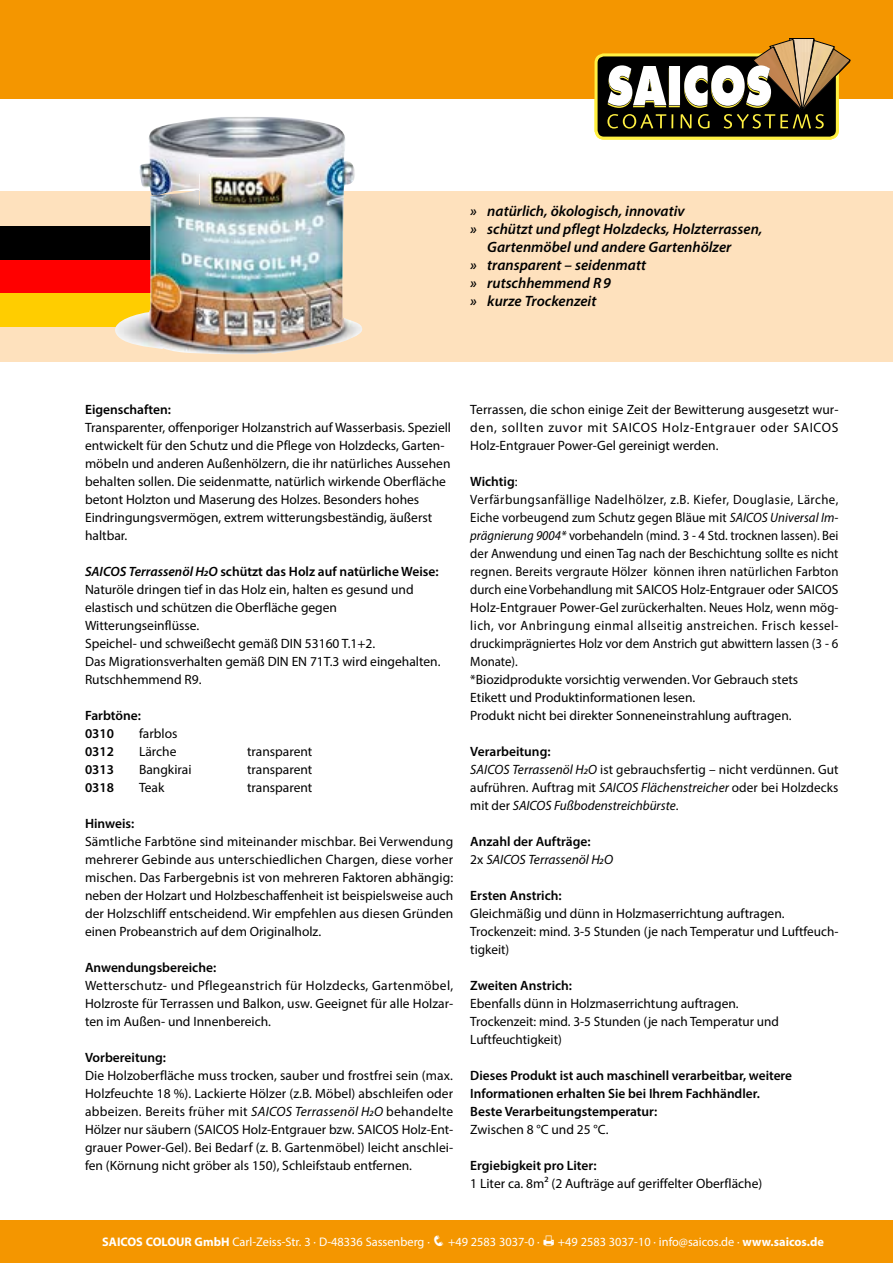
<style>
.page{position:relative;width:893px;height:1263px;background:#fff}
.page>*{position:absolute;margin:0;border:0;box-sizing:border-box;transform-origin:0 0}
.t1{font:italic 600 15px "Myriad Pro";color:#000}
.t2{font:13.5px/18px "Myriad Pro";color:#000}
.t3{font:600 13.5px/18px "Myriad Pro";color:#000}
.t4{font:italic 13.5px/18px "Myriad Pro";color:#000}
.t5{font:12.45px "Myriad Pro";color:#fff}
.s1{font-weight:600;font-style:italic}
.s2{font-weight:600}
.s3{font-style:italic}
.s4{font-weight:600;font-style:normal}
.s5{font-style:normal}
.s6{font-weight:700}
</style>
<div class="page">
<div style="left:0;top:191px;width:893px;height:170px;background:#fee1bd"></div>
<div style="left:0;top:0;width:893px;height:99px;background:#f49600"></div>
<div style="left:596px;top:55px;width:241px;height:83px;background:#000;border-radius:8px"></div>
<div style="left:594px;top:53px;width:245px;height:87px;border:3px solid #fff042;border-radius:8px"></div>
<svg style="left:607px;top:38px;width:243px;height:91px"></svg>
<div style="left:0;top:1220px;width:893px;height:43px;background:#f49600"></div>
<div style="left:0;top:227px;width:153px;height:33px;background:#000"></div>
<div style="left:0;top:260px;width:153px;height:33px;background:#f00"></div>
<div style="left:0;top:293px;width:153px;height:33px;background:#ffcd00"></div>
<img style="left:111px;top:117px;width:251px;height:237px">
<p class="t1" style="left:470px;top:201px;width:216px">» natürlich, ökologisch, innovativ</p>
<p class="t1" style="left:470px;top:219px;width:294px">» schützt und pflegt Holzdecks, Holzterrassen,</p>
<p class="t1" style="left:487px;top:237px;width:246px">Gartenmöbel und andere Gartenhölzer</p>
<p class="t1" style="left:470px;top:255px;width:177px">» transparent – seidenmatt</p>
<p class="t1" style="left:470px;top:273px;width:142px">» rutschhemmend R9</p>
<p class="t1" style="left:470px;top:291px;width:128px">» kurze Trockenzeit</p>
<p class="t3" style="left:85px;top:400px;width:88px">Eigenschaften:</p>
<p class="t2" style="left:85px;top:418px;width:368px">Transparenter, offenporiger Holzanstrich auf Wasserbasis. Speziell entwickelt für den Schutz und die Pflege von Holzdecks, Garten&shy;möbeln und anderen Außenhölzern, die ihr natürliches Aussehen behalten sollen. Die seidenmatte, natürlich wirkende Oberfläche betont Holzton und Maserung des Holzes. Besonders hohes Eindringungsvermögen, extrem witterungsbeständig, äußerst haltbar.</p>
<p class="t2" style="left:85px;top:562px;width:357px"><span class="s1">SAICOS Terrassenöl H2O</span> <span class="s2">schützt das Holz auf natürliche Weise:<br></span>Naturöle dringen tief in das Holz ein, halten es gesund und elastisch und schützen die Oberfläche gegen Witterungseinflüsse.<br>Speichel- und schweißecht gemäß DIN 53160 T.1+2.<br>Das Migrationsverhalten gemäß DIN EN 71T.3 wird eingehalten.<br>Rutschhemmend R9.</p>
<p class="t3" style="left:85px;top:706px;width:58px">Farbtöne:<br>0310</p>
<p class="t2" style="left:139px;top:724px;width:40px">farblos</p>
<p class="t3" style="left:85px;top:742px;width:30px">0312</p>
<p class="t2" style="left:139px;top:742px;width:39px">Lärche</p>
<p class="t2" style="left:247px;top:742px;width:67px">transparent</p>
<p class="t3" style="left:85px;top:760px;width:30px">0313</p>
<p class="t2" style="left:139px;top:760px;width:54px">Bangkirai</p>
<p class="t2" style="left:247px;top:760px;width:67px">transparent</p>
<p class="t3" style="left:85px;top:778px;width:30px">0318</p>
<p class="t2" style="left:139px;top:778px;width:27px">Teak</p>
<p class="t2" style="left:247px;top:778px;width:67px">transparent</p>
<p class="t3" style="left:85px;top:814px;width:51px">Hinweis:</p>
<p class="t2" style="left:85px;top:832px;width:370px;text-align:justify">Sämtliche Farbtöne sind miteinander mischbar. Bei Verwendung mehrerer Gebinde aus unterschiedlichen Chargen, diese vorher mischen. Das Farbergebnis ist von mehreren Faktoren abhängig: neben der Holzart und Holzbeschaffenheit ist beispielsweise auch der Holzschliff entscheidend. Wir empfehlen aus diesen Gründen einen Probeanstrich auf dem Originalholz.</p>
<p class="t3" style="left:85px;top:958px;width:133px">Anwendungsbereiche:</p>
<p class="t2" style="left:85px;top:976px;width:370px;text-align:justify">Wetterschutz- und Pflegeanstrich für Holzdecks, Gartenmöbel, Holzroste für Terrassen und Balkon, usw. Geeignet für alle Holzar&shy;ten im Außen- und Innenbereich.</p>
<p class="t3" style="left:85px;top:1048px;width:83px">Vorbereitung:</p>
<p class="t2" style="left:85px;top:1066px;width:370px;text-align:justify">Die Holzoberfläche muss trocken, sauber und frostfrei sein (max.<br>Holzfeuchte 18 %). Lackierte Hölzer (z.B. Möbel) abschleifen oder abbeizen. Bereits früher mit <span class="s3">SAICOS Terrassenöl H2O</span> behandelte Hölzer nur säubern (SAICOS Holz-Entgrauer bzw. SAICOS Holz-Ent&shy;grauer Power-Gel). Bei Bedarf (z. B. Gartenmöbel) leicht anschlei&shy;fen (Körnung nicht gröber als 150), Schleifstaub entfernen.</p>
<p class="t2" style="left:470px;top:400px;width:370px;text-align:justify">Terrassen, die schon einige Zeit der Bewitterung ausgesetzt wur&shy;den, sollten zuvor mit SAICOS Holz-Entgrauer oder SAICOS Holz-Entgrauer Power-Gel gereinigt werden.</p>
<p class="t2" style="left:470px;top:472px;width:370px"><span class="s2">Wichtig</span>:<br>Verfärbungsanfällige Nadelhölzer, z.B. Kiefer, Douglasie, Lärche, Eiche vorbeugend zum Schutz gegen Bläue mit <span class="s3">SAICOS Universal Im&shy;prägnierung 9004*</span> vorbehandeln (mind. 3 - 4 Std. trocknen lassen). Bei der Anwendung und einen Tag nach der Beschichtung sollte es nicht regnen. Bereits vergraute Hölzer können ihren natürlichen Farbton durch eine Vorbehandlung mit SAICOS Holz-Entgrauer oder SAICOS Holz-Entgrauer Power-Gel zurückerhalten. Neues Holz, wenn mög&shy;lich, vor Anbringung einmal allseitig anstreichen. Frisch kessel&shy;druckimprägniertes Holz vor dem Anstrich gut abwittern lassen (3 - 6<br>Monate).<br>*Biozidprodukte vorsichtig verwenden. Vor Gebrauch stets<br>Etikett und Produktinformationen lesen.<br>Produkt nicht bei direkter Sonneneinstrahlung auftragen.</p>
<p class="t2" style="left:470px;top:742px;width:370px"><span class="s2">Verarbeitung:<br></span><span class="s3">SAICOS Terrassenöl H2O</span> ist gebrauchsfertig – nicht verdünnen. Gut aufrühren. Auftrag mit <span class="s3">SAICOS Flächenstreicher</span> oder bei Holzdecks mit der <span class="s3">SAICOS Fußbodenstreichbürste</span>.</p>
<p class="t4" style="left:470px;top:832px;width:144px"><span class="s4">Anzahl der Aufträge:<br></span><span class="s5">2x</span> SAICOS Terrassenöl H2O</p>
<p class="t3" style="left:470px;top:886px;width:93px">Ersten Anstrich:</p>
<p class="t2" style="left:470px;top:904px;width:370px">Gleichmäßig und dünn in Holzmaserrichtung auftragen.<br>Trockenzeit: mind. 3-5 Stunden (je nach Temperatur und Luftfeuch&shy;tigkeit)</p>
<p class="t3" style="left:470px;top:976px;width:103px">Zweiten Anstrich:</p>
<p class="t2" style="left:470px;top:994px;width:310px">Ebenfalls dünn in Holzmaserrichtung auftragen.<br>Trockenzeit: mind. 3-5 Stunden (je nach Temperatur und<br>Luftfeuchtigkeit)</p>
<p class="t3" style="left:470px;top:1066px;width:323px">Dieses Produkt ist auch maschinell verarbeitbar, weitere<br>Informationen erhalten Sie bei Ihrem Fachhändler.<br>Beste Verarbeitungstemperatur:</p>
<p class="t2" style="left:470px;top:1120px;width:140px">Zwischen 8 °C und 25 °C.</p>
<p class="t3" style="left:470px;top:1156px;width:128px">Ergiebigkeit pro Liter:</p>
<p class="t2" style="left:470px;top:1174px;width:294px">1 Liter ca. 8m² (2 Aufträge auf geriffelter Oberfläche)</p>
<p class="t5" style="left:102px;top:1234px;width:439px"><span class="s6">SAICOS COLOUR GmbH</span> Carl-Zeiss-Str. 3 · D-48336 Sassenberg · ❑ +49 2583 3037-0 ·</p>
<p class="t5" style="left:558px;top:1234px;width:267px">+49 2583 3037-10 · info@saicos.de · <span class="s6">www.saicos.de</span></p>
</div>
